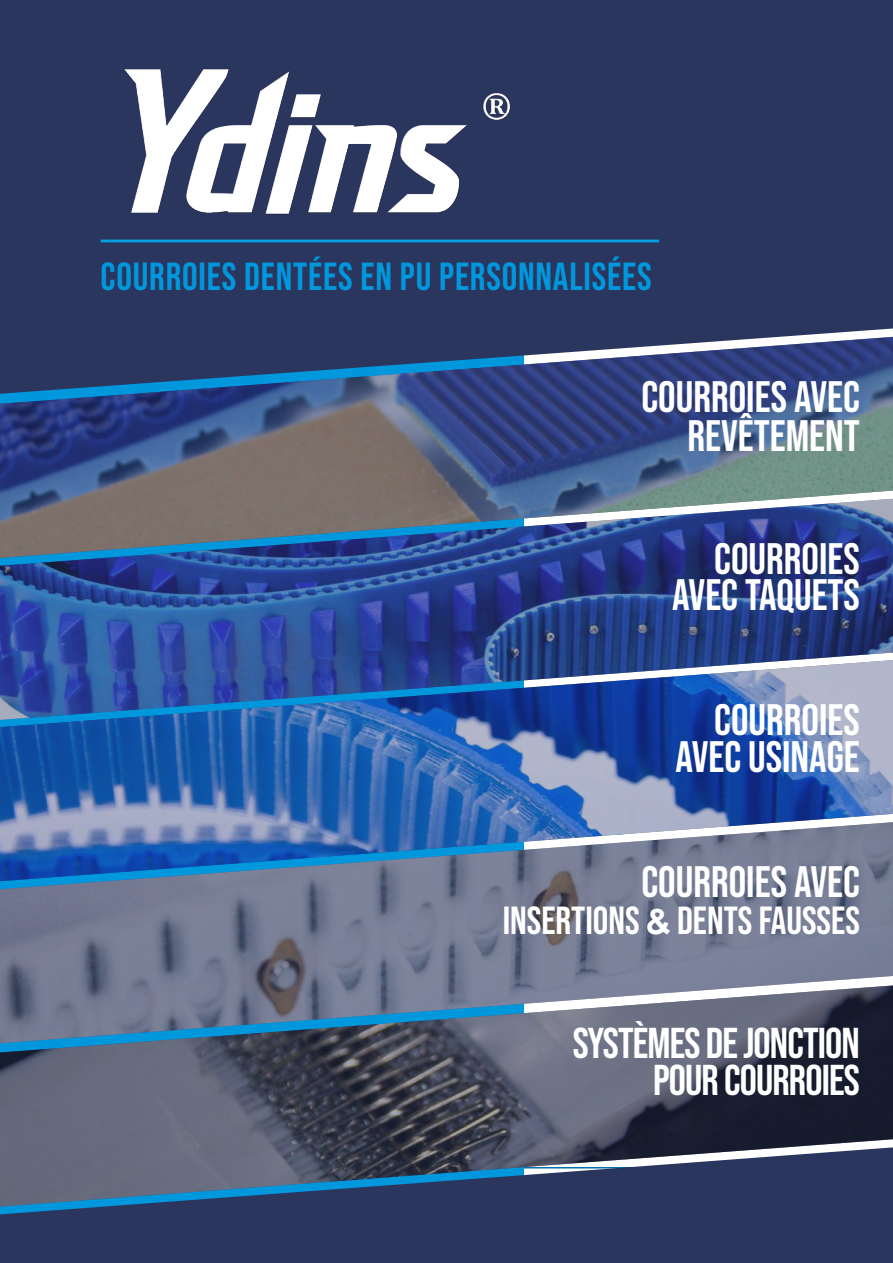
<style>
.page{position:relative;width:893px;height:1263px;background:#fff}
.page>*{position:absolute;margin:0;border:0;box-sizing:border-box;transform-origin:0 0}
.t1{font:43.8px/36.8px "Bebas Neue";color:#fff;text-align:right}
.t2{font:42.9px/36.8px "Bebas Neue";letter-spacing:-.02em;color:#fff;text-align:right}
.t3{font:39px "Bebas Neue";letter-spacing:.02em;color:#0097dd}
.t4{font:39px "Bebas Neue";color:#fff}
.s1{font-family:"Arial";font-weight:700;font-size:34.5px}
</style>
<div class="page">
<img style="left:0;top:394px;width:893px;height:105px">
<img style="left:0;top:499px;width:893px;height:161px">
<img style="left:0;top:660px;width:893px;height:162px">
<img style="left:0;top:822px;width:893px;height:163px">
<img style="left:0;top:985px;width:893px;height:162px">
<svg style="left:0;top:0;width:893px;height:394px;background:#2d3b65"></svg>
<img style="left:85px;top:54px;width:449px;height:167px">
<svg style="left:0;top:1147px;width:893px;height:116px;background:#37466a"></svg>
<hr style="left:101px;top:240px;width:558px;height:2px;background:#009ee2">
<p class="t3" style="left:101px;top:254px;width:552px">COURROIES DENTÉES EN PU PERSONNALISÉES</p>
<p class="t1" style="left:641px;top:377px;width:220px;line-height:39px">COURROIES AVEC<br>REVÊTEMENT</p>
<p class="t1" style="left:672px;top:539px;width:189px">COURROIES<br>AVEC TAQUETS</p>
<p class="t1" style="left:675px;top:701px;width:186px">COURROIES<br>AVEC USINAGE</p>
<p class="t1" style="left:641px;top:863px;width:220px">COURROIES AVEC</p>
<p class="t4" style="left:503px;top:898px;width:359px">INSERTIONS <span class="s1">&amp;</span> DENTS FAUSSES</p>
<p class="t2" style="left:573px;top:1025px;width:289px">SYSTÈMES DE JONCTION<br>POUR COURROIES</p>
</div>
